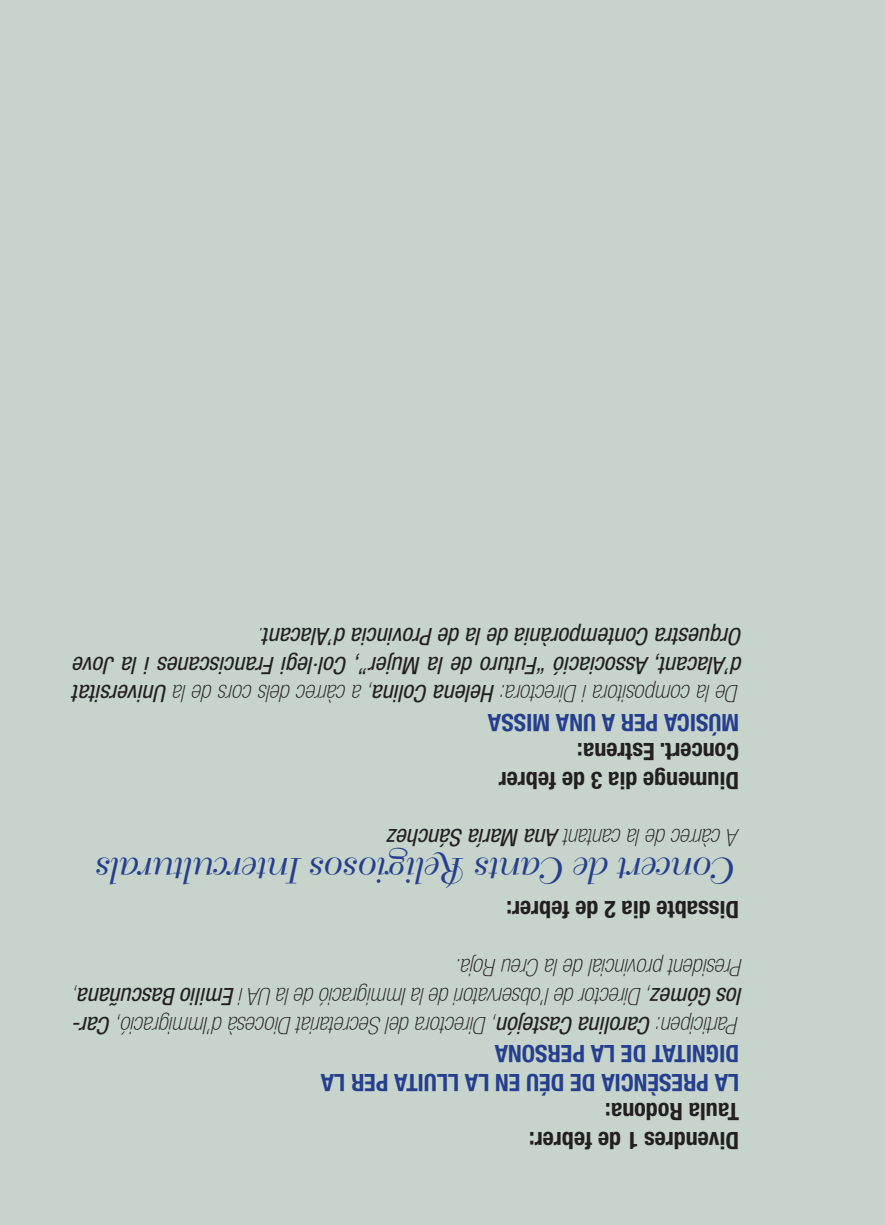
<style>
.page{position:relative;width:885px;height:1225px;background:#fff}
.page>*{position:absolute;margin:0;border:0;box-sizing:border-box;transform-origin:0 0}
.t1{font:36px "Bellevue";color:#253f8e}
.t2{font:italic 100 condensed 24px/28.8px "Helvetica Neue";color:#231f20}
.t3{font:italic condensed 24px/28.8px "Helvetica Neue";color:#231f20}
.t4{font:700 condensed 24px/28.8px "Helvetica Neue";color:#231f20}
.s1{font-weight:700;font-style:normal;color:#253f8e}
.s2{font-weight:100}
.s3{font-weight:400}
</style>
<div class="page">
<div style="left:0;top:0;width:884px;height:1225px;background:#c6d4cb"></div>
<p class="t3" style="left:743px;top:735px;width:670px;rotate:-180deg"><span class="s1">MÚSICA PER A UNA MISSA<br></span><span class="s2">De la compositora i Directora:</span> Helena Colina<span class="s2">, a càrrec dels cors de la</span> Universitat d’Alacant, Associació “Futuro de la Mujer”, Col·legi Franciscanes i la Jove Orquestra Contemporània de la de Provincia d’Alacant<span class="s2">.</span></p>
<p class="t4" style="left:739px;top:792px;width:242px;rotate:-180deg">Diumenge dia 3 de febrer<br>Concert. Estrena:</p>
<p class="t2" style="left:739px;top:850px;width:352px;rotate:-180deg">A càrrec de la cantant <span class="s3">Ana María Sánchez</span></p>
<h1 class="t1" style="left:739px;top:884px;width:641px;rotate:-180deg">Concert de Cants Religiosos Interculturals</h1>
<p class="t4" style="left:739px;top:922px;width:234px;rotate:-180deg">Dissabte dia 2 de febrer:</p>
<p class="t2" style="left:743px;top:1095px;width:671px;rotate:-180deg"><span class="s1">LA PRESÈNCIA DE DÉU EN LA LLUITA PER LA<br>DIGNITAT DE LA PERSONA<br></span>Participen: <span class="s3">Carolina Castejón</span>, Directora del Secretariat Diocesà d’Immigració, <span class="s3">Car&shy;los Gómez</span>, Director de l’observatori de la Immigració de la UA i <span class="s3">Emilio Bascuñana</span>, President provincial de la Creu Roja.</p>
<p class="t4" style="left:739px;top:1152px;width:212px;rotate:-180deg">Divendres 1 de febrer:<br>Taula Rodona:</p>
</div>
